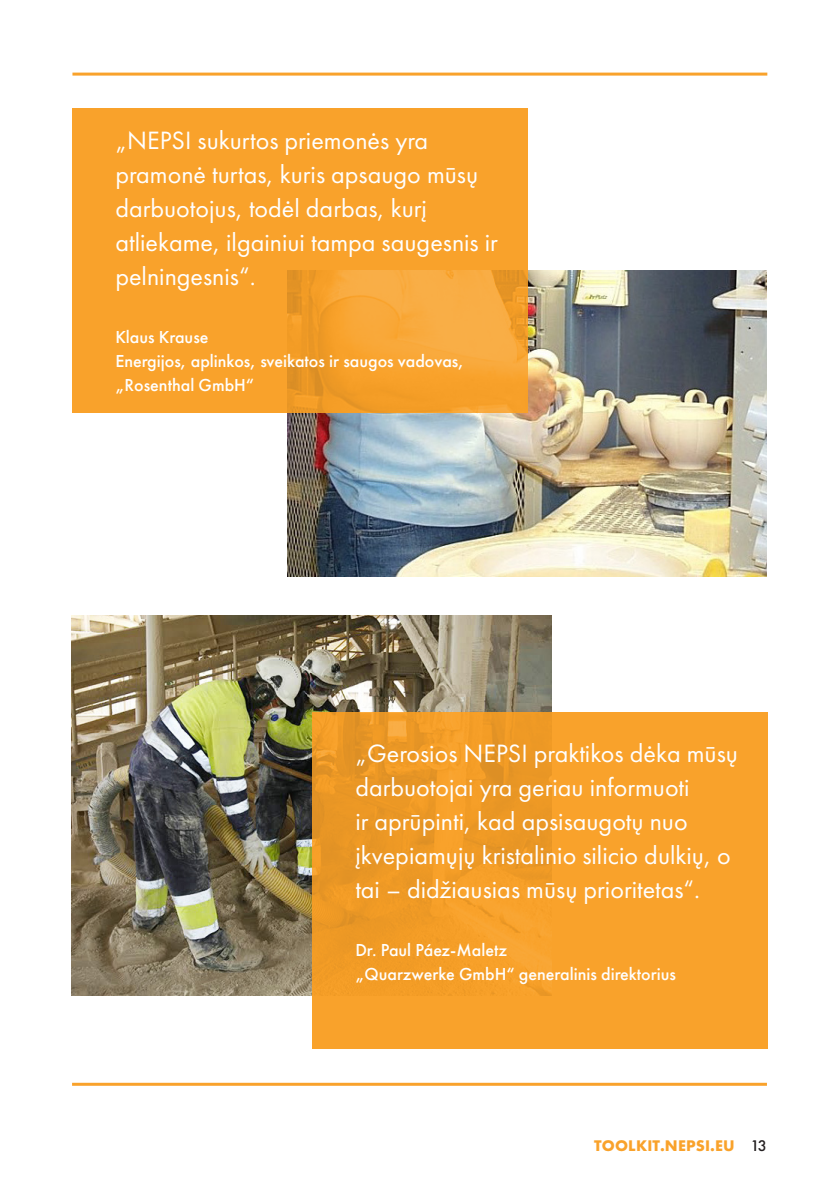
<style>
.page{position:relative;width:840px;height:1191px;background:#fff}
.page>*{position:absolute;margin:0;border:0;box-sizing:border-box;transform-origin:0 0}
.t1{font:26px/34px "Futura PT Book";color:#fff}
.t2{font:500 18px/24px "Futura PT";color:#fff}
.t3{font:16px "Futura PT Bold";letter-spacing:.01em;color:#f9a22b}
.s1{font-family:"Futura PT";font-weight:500;color:#231f20}
</style>
<div class="page">
<hr style="left:72px;top:73px;width:694px;height:3px;background:#f9a22b">
<hr style="left:72px;top:1082px;width:694px;height:3px;background:#f9a22b">
<img style="left:72px;top:616px;width:479px;height:379px">
<img style="left:287px;top:270px;width:479px;height:307px">
<div style="left:312px;top:712px;width:455px;height:336px;background:linear-gradient(to right,#ee9a26,#fca42c)"></div>
<div style="left:72px;top:108px;width:455px;height:304px;background:#f9a22b"></div>
<p class="t1" style="left:115px;top:123px;width:384px">„NEPSI sukurtos priemonės yra pramonė turtas, kuris apsaugo mūsų darbuotojus, todėl darbas, kurį atliekame, ilgainiui tampa saugesnis ir pelningesnis“.</p>
<p class="t2" style="left:115px;top:325px;width:350px">Klaus Krause<br>Energijos, aplinkos, sveikatos ir saugos vadovas, „Rosenthal GmbH“</p>
<p class="t1" style="left:355px;top:736px;width:384px">„Gerosios NEPSI praktikos dėka mūsų darbuotojai yra geriau informuoti<br>ir aprūpinti, kad apsisaugotų nuo įkvepiamųjų kristalinio silicio dulkių, o tai – didžiausias mūsų prioritetas“.</p>
<p class="t2" style="left:355px;top:937px;width:322px">Dr. Paul Páez-Maletz<br>„Quarzwerke GmbH“ generalinis direktorius</p>
<p class="t3" style="left:593px;top:1135px;width:174px">TOOLKIT.NEPSI.EU <span class="s1">13</span></p>
</div>
